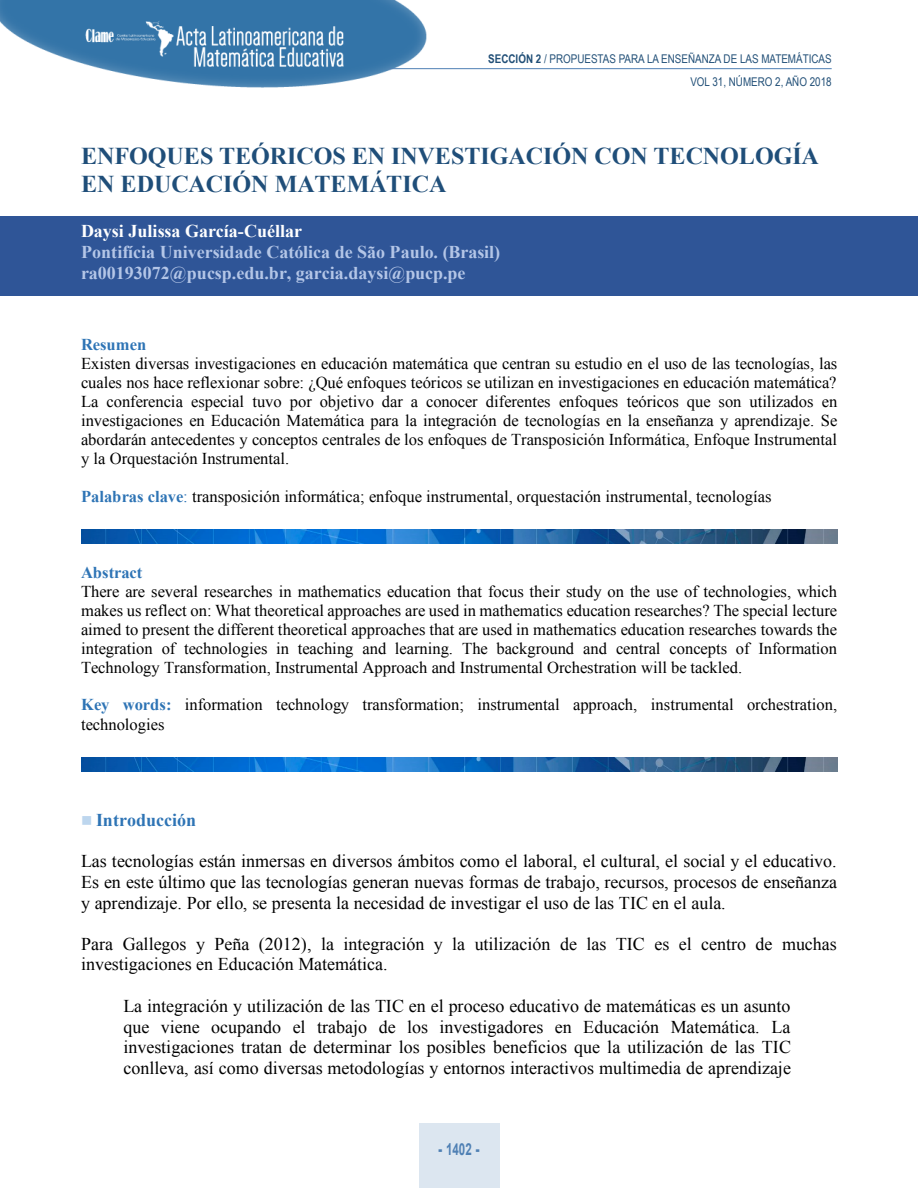
<style>
.page{position:relative;width:918px;height:1188px;background:#fff}
.page>*{position:absolute;margin:0;border:0;box-sizing:border-box;transform-origin:0 0}
.t1{font:700 24.15px/27.8px "Times New Roman";color:#1f4e79}
.t2{font:18px/20.7px "Times New Roman";color:#000;text-align:justify}
.t3{font:700 18px/20.5px "Times New Roman";color:#b4c6e7}
.t4{font:700 18px "Times New Roman";color:#fff}
.t5{font:700 18px "Times New Roman";color:#2e74b5}
.t6{font:16.5px/19px "Times New Roman";color:#000;text-align:justify}
.t7{font:700 16.5px "Times New Roman";letter-spacing:-.005em;color:#2e74b5}
.t8{font:700 16.5px "Arial";color:#4f80b4;scale:.7 1}
.t9{font:12px/23px "Arial Narrow";color:#214f77;text-align:right}
.s1{font-weight:700}
.s2{font-weight:700;color:#2e74b5}
.s3{color:#2e74b5}
.s4{color:#bdd6ee}
.s5{font-weight:900}
</style>
<div class="page">
<img style="left:0;top:0;width:435px;height:88px">
<hr style="left:389px;top:68px;width:443px;height:1px;background:#4f80b4">
<div style="left:419px;top:1123px;width:80px;height:65px;background:#dce6f0"></div>
<img style="left:81px;top:530px;width:756px;height:13px">
<img style="left:81px;top:758px;width:756px;height:13px">
<div style="left:0;top:216px;width:918px;height:80px;background:#2f5597"></div>
<p class="t9" style="left:488px;top:47px;width:345px"><span class="s1">SECCIÓN 2</span> / PROPUESTAS PARA LA ENSEÑANZA DE LAS MATEMÁTICAS<br>VOL 31, NÚMERO 2, AÑO 2018</p>
<h1 class="t1" style="left:81px;top:142px;width:739px">ENFOQUES TEÓRICOS EN INVESTIGACIÓN CON TECNOLOGÍA<br>EN EDUCACIÓN MATEMÁTICA</h1>
<p class="t4" style="left:81px;top:221px;width:223px">Daysi Julissa García-Cuéllar</p>
<p class="t3" style="left:81px;top:242px;width:421px">Pontifícia Universidade Católica de São Paulo. (Brasil) ra00193072@pucsp.edu.br, garcia.daysi@pucp.pe</p>
<p class="t7" style="left:81px;top:335px;width:67px">Resumen</p>
<p class="t6" style="left:81px;top:354px;width:758px">Existen diversas investigaciones en educación matemática que centran su estudio en el uso de las tecnologías, las cuales nos hace reflexionar sobre: ¿Qué enfoques teóricos se utilizan en investigaciones en educación matemática?<br>La conferencia especial tuvo por objetivo dar a conocer diferentes enfoques teóricos que son utilizados en investigaciones en Educación Matemática para la integración de tecnologías en la enseñanza y aprendizaje. Se abordarán antecedentes y conceptos centrales de los enfoques de Transposición Informática, Enfoque Instrumental y la Orquestación Instrumental.</p>
<p class="t6" style="left:81px;top:487px;width:692px"><span class="s2">Palabras clave</span><span class="s3">:</span> transposición informática; enfoque instrumental, orquestación instrumental, tecnologías</p>
<p class="t7" style="left:81px;top:563px;width:63px">Abstract</p>
<p class="t6" style="left:81px;top:582px;width:758px">There are several researches in mathematics education that focus their study on the use of technologies, which makes us reflect on: What theoretical approaches are used in mathematics education researches? The special lecture aimed to present the different theoretical approaches that are used in mathematics education researches towards the integration of technologies in teaching and learning. The background and central concepts of Information Technology Transformation, Instrumental Approach and Instrumental Orchestration will be tackled.</p>
<p class="t6" style="left:81px;top:695px;width:758px"><span class="s2">Key words:</span> information technology transformation; instrumental approach, instrumental orchestration, technologies</p>
<p class="t5" style="left:81px;top:810px;width:117px"><span class="s4">■</span> Introducción</p>
<p class="t2" style="left:81px;top:851px;width:758px">Las tecnologías están inmersas en diversos ámbitos como el laboral, el cultural, el social y el educativo.<br>Es en este último que las tecnologías generan nuevas formas de trabajo, recursos, procesos de enseñanza y aprendizaje. Por ello, se presenta la necesidad de investigar el uso de las TIC en el aula.</p>
<p class="t2" style="left:81px;top:934px;width:757px">Para Gallegos y Peña (2012), la integración y la utilización de las TIC es el centro de muchas investigaciones en Educación Matemática.</p>
<p class="t2" style="left:123px;top:995px;width:669px">La integración y utilización de las TIC en el proceso educativo de matemáticas es un asunto que viene ocupando el trabajo de los investigadores en Educación Matemática. La investigaciones tratan de determinar los posibles beneficios que la utilización de las TIC conlleva, así como diversas metodologías y entornos interactivos multimedia de aprendizaje</p>
<p class="t8" style="left:438px;top:1140px;width:60px"><span class="s5">-</span> 1402 <span class="s5">-</span></p>
</div>
